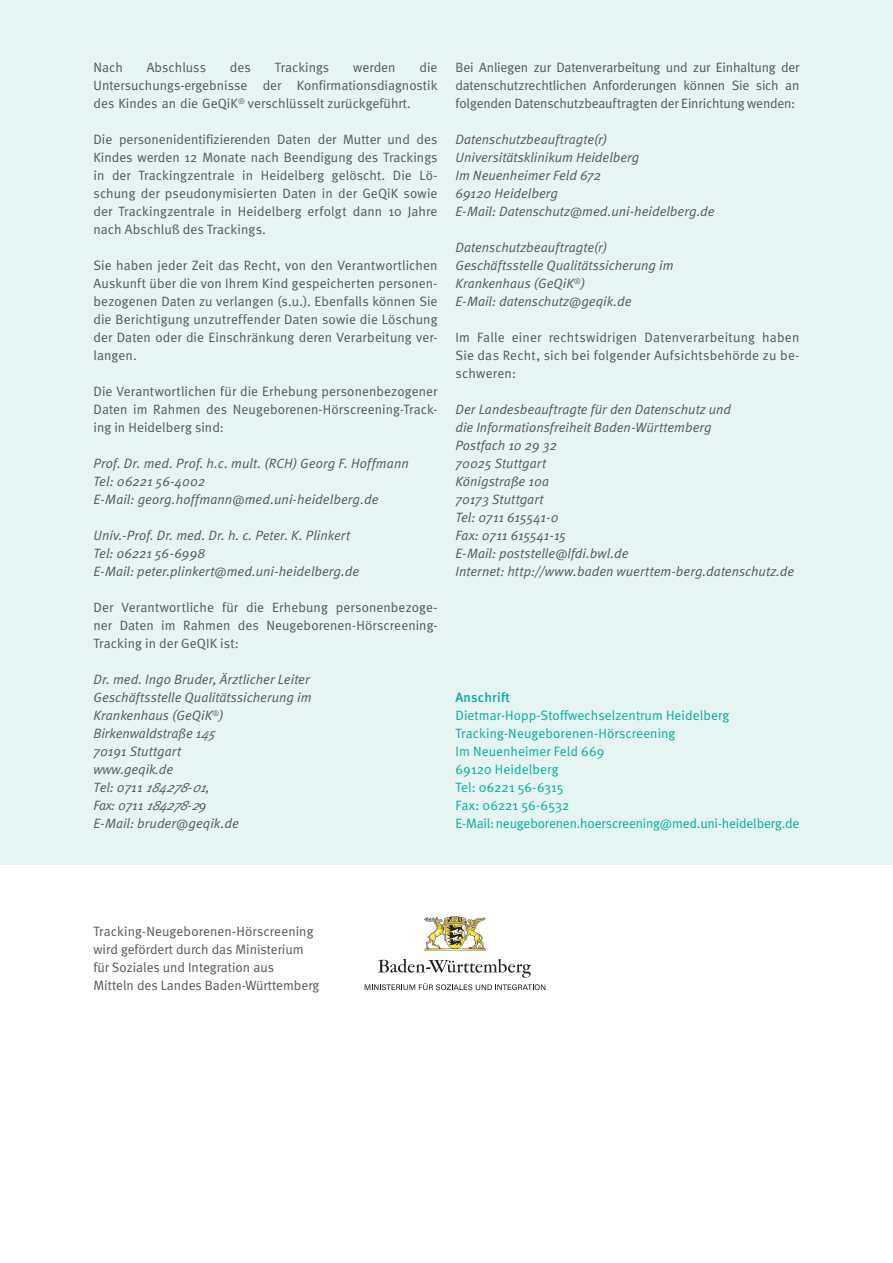
<style>
.page{position:relative;width:893px;height:1263px;background:#fff}
.page>*{position:absolute;margin:0;border:0;box-sizing:border-box;transform-origin:0 0}
.t1{font:13.5px/18px "Meta Normal";color:#54555a;text-align:justify}
.t2{font:italic 13.5px/18px "Meta Normal";letter-spacing:.005em;color:#54555a}
.t3{font:13.5px/18px "Meta Normal";letter-spacing:.005em;color:#00ae9d}
.t4{font:500 13.5px "Meta";letter-spacing:.02em;color:#00ae9d}
</style>
<div class="page">
<div style="left:0;top:0;width:893px;height:864px;background:#e6f4f2"></div>
<img style="left:424px;top:917px;width:62px;height:33px">
<svg style="left:365px;top:959px;width:180px;height:31px"></svg>
<p class="t1" style="left:94px;top:58px;width:31px">Nach</p>
<p class="t1" style="left:147px;top:58px;width:61px">Abschluss</p>
<p class="t1" style="left:230px;top:58px;width:22px">des</p>
<p class="t1" style="left:275px;top:58px;width:56px">Trackings</p>
<p class="t1" style="left:353px;top:58px;width:44px">werden</p>
<p class="t1" style="left:94px;top:58px;width:345px;text-indent:326px">die Untersuchungs-ergebnisse der Konfirmationsdiagnostik des Kindes an die GeQiK<sup>®</sup> verschlüsselt zurückgeführt.</p>
<p class="t1" style="left:94px;top:130px;width:345px">Die personenidentifizierenden Daten der Mutter und des Kindes werden 12 Monate nach Beendigung des Trackings in der Trackingzentrale in Heidelberg gelöscht. Die Lö&shy;schung der pseudonymisierten Daten in der GeQiK sowie der Trackingzentrale in Heidelberg erfolgt dann 10 Jahre nach Abschluß des Trackings.</p>
<p class="t1" style="left:94px;top:256px;width:345px">Sie haben jeder Zeit das Recht, von den Verantwortlichen Auskunft über die von Ihrem Kind gespeicherten personen&shy;bezogenen Daten zu verlangen (s.u.). Ebenfalls können Sie die Berichtigung unzutreffender Daten sowie die Löschung der Daten oder die Einschränkung deren Verarbeitung ver&shy;langen.</p>
<p class="t1" style="left:94px;top:382px;width:345px">Die Verantwortlichen für die Erhebung personenbezogener Daten im Rahmen des Neugeborenen-Hörscreening-Track&shy;ing in Heidelberg sind:</p>
<p class="t2" style="left:94px;top:454px;width:317px">Prof. Dr. med. Prof. h.c. mult. (RCH) Georg F. Hoffmann<br>Tel: 06221 56-4002<br>E-Mail: georg.hoffmann@med.uni-heidelberg.de</p>
<p class="t2" style="left:94px;top:526px;width:267px">Univ.-Prof. Dr. med. Dr. h. c. Peter. K. Plinkert<br>Tel: 06221 56-6998<br>E-Mail: peter.plinkert@med.uni-heidelberg.de</p>
<p class="t1" style="left:94px;top:598px;width:345px">Der Verantwortliche für die Erhebung personenbezoge&shy;ner Daten im Rahmen des Neugeborenen-Hörscreening-Tracking in der GeQIK ist:</p>
<p class="t2" style="left:94px;top:670px;width:220px">Dr. med. Ingo Bruder, Ärztlicher Leiter<br>Geschäftsstelle Qualitätssicherung im<br>Krankenhaus (GeQiK<sup>®</sup>)<br>Birkenwaldstraße 145<br>70191 Stuttgart<br>www.geqik.de<br>Tel: 0711 184278-01,<br>Fax: 0711 184278-29<br>E-Mail: bruder@geqik.de</p>
<p class="t1" style="left:455px;top:58px;width:345px">Bei Anliegen zur Datenverarbeitung und zur Einhaltung der datenschutzrechtlichen Anforderungen können Sie sich an folgenden Datenschutzbeauftragten der Einrichtung wenden:</p>
<p class="t2" style="left:455px;top:130px;width:261px">Datenschutzbeauftragte(r)<br>Universitätsklinikum Heidelberg<br>Im Neuenheimer Feld 672<br>69120 Heidelberg<br>E-Mail: Datenschutz@med.uni-heidelberg.de</p>
<p class="t2" style="left:455px;top:238px;width:220px">Datenschutzbeauftragte(r)<br>Geschäftsstelle Qualitätssicherung im<br>Krankenhaus (GeQiK<sup>®</sup>)<br>E-Mail: datenschutz@geqik.de</p>
<p class="t1" style="left:455px;top:328px;width:345px">Im Falle einer rechtswidrigen Datenverarbeitung haben Sie das Recht, sich bei folgender Aufsichtsbehörde zu be&shy;schweren:</p>
<p class="t2" style="left:455px;top:400px;width:340px">Der Landesbeauftragte für den Datenschutz und<br>die Informationsfreiheit Baden-Württemberg<br>Postfach 10 29 32<br>70025 Stuttgart<br>Königstraße 10a<br>70173 Stuttgart<br>Tel: 0711 615541-0<br>Fax: 0711 615541-15<br>E-Mail: poststelle@lfdi.bwl.de<br>Internet: http://www.baden wuerttem-berg.datenschutz.de</p>
<p class="t4" style="left:455px;top:689px;width:56px">Anschrift</p>
<p class="t3" style="left:455px;top:706px;width:345px">Dietmar-Hopp-Stoffwechselzentrum Heidelberg Tracking-Neugeborenen-Hörscreening<br>Im Neuenheimer Feld 669<br>69120 Heidelberg<br>Tel: 06221 56-6315<br>Fax: 06221 56-6532<br>E-Mail: neugeborenen.hoerscreening@med.uni-heidelberg.de</p>
<p class="t1" style="left:94px;top:922px;width:227px;text-align:left">Tracking-Neugeborenen-Hörscreening wird gefördert durch das Ministerium für Soziales und Integration aus<br>Mitteln des Landes Baden-Württemberg</p>
</div>
